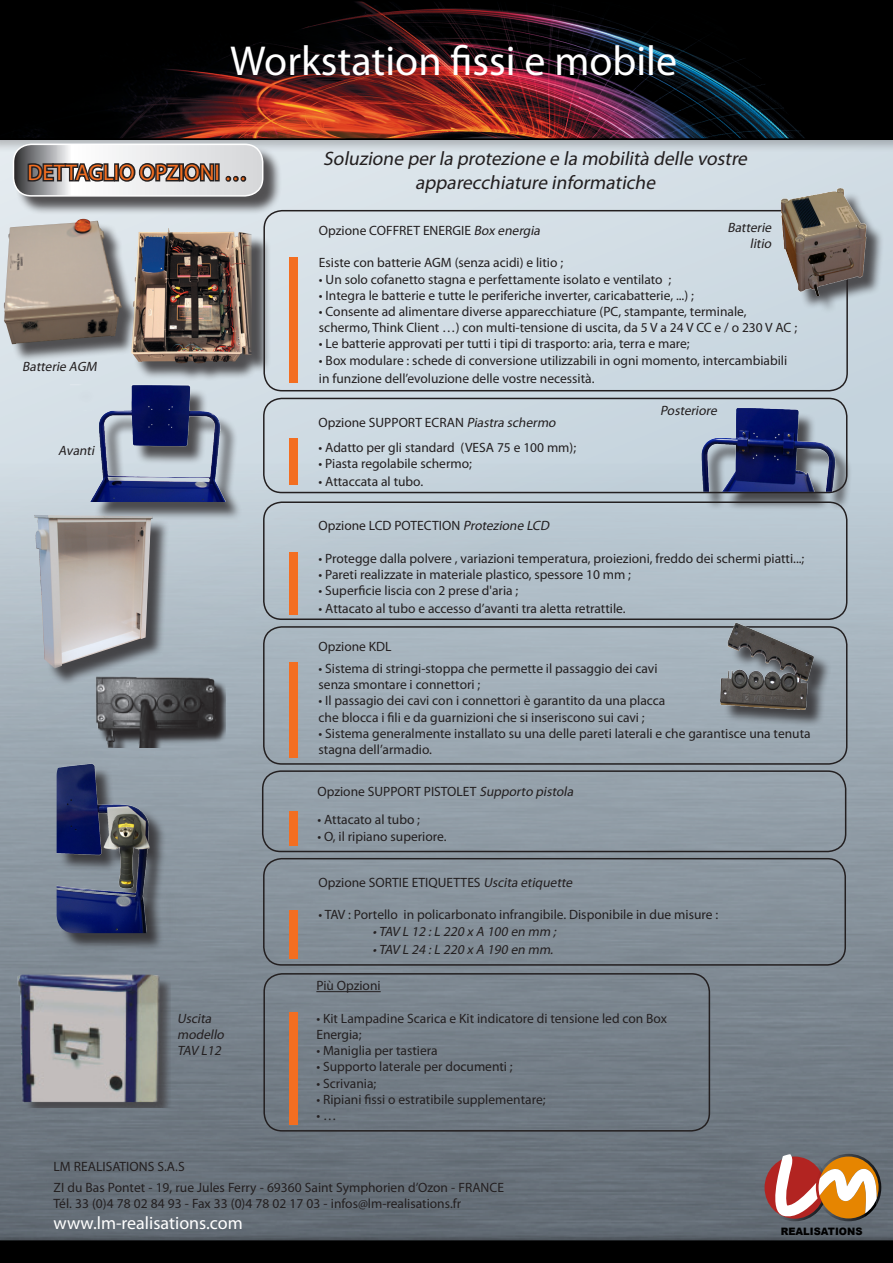
<style>
.page{position:relative;width:893px;height:1263px;background:#fff}
.page>*{position:absolute;margin:0;border:0;box-sizing:border-box;transform-origin:0 0}
.t1{font:42px "Myriad Pro";color:#fff}
.t2{font:22.5px "Myriad Pro";color:#f36e21}
.t3{font:italic 19.5px/23.4px "Myriad Pro";color:#231f20;text-align:center}
.t4{font:18px "Myriad Pro";color:#fff}
.t5{font:13.5px/16.2px "Myriad Pro";color:#231f20}
.t6{font:italic 13.5px/16.2px "Myriad Pro";color:#231f20;text-align:right}
.t7{font:900 10.2px "Arial";color:#000}
.s1{font-style:italic}
</style>
<div class="page">
<div style="left:0;top:0;width:893px;height:1240px;background:#d1dde4"></div>
<img style="left:0;top:463px;width:893px;height:770px">
<div style="left:0;top:0;width:893px;height:153px;background:#231f20;opacity:.25"></div>
<div style="left:0;top:1233px;width:893px;height:30px;background:#231f20;opacity:.25"></div>
<svg style="left:0;top:0;width:893px;height:140px;background:#250f10"></svg>
<div style="left:0;top:1240px;width:893px;height:23px;background:#000"></div>
<svg style="left:762px;top:1154px;width:119px;height:67px;background:#b9876c"></svg>
<div style="left:15px;top:146px;width:267px;height:69px;background:#231f20;opacity:.75"></div>
<svg style="left:14px;top:143px;width:249px;height:53px"></svg>
<div style="left:13px;top:144px;width:250px;height:53px;border:2px solid #fff;border-radius:18px"></div>
<div style="left:263px;top:973px;width:447px;height:158px;border:2px solid #231f20;border-radius:18px"></div>
<hr style="left:316px;top:991px;width:65px;height:1px;background:#231f20">
<div style="left:263px;top:210px;width:585px;height:181px;border:2px solid #231f20;border-radius:18px"></div>
<div style="left:289px;top:257px;width:8px;height:126px;background:#f36e21"></div>
<div style="left:134px;top:232px;width:137px;height:149px;background:#231f20;opacity:.75"></div>
<img style="left:140px;top:228px;width:112px;height:135px">
<div style="left:6px;top:222px;width:134px;height:141px;background:#231f20;opacity:.75"></div>
<img style="left:4px;top:219px;width:118px;height:125px">
<div style="left:262px;top:770px;width:584px;height:82px;border:2px solid #231f20;border-radius:18px"></div>
<div style="left:263px;top:398px;width:584px;height:95px;border:2px solid #231f20;border-radius:18px"></div>
<div style="left:263px;top:501px;width:584px;height:119px;border:2px solid #231f20;border-radius:18px"></div>
<div style="left:289px;top:438px;width:8px;height:47px;background:#f36e21"></div>
<div style="left:289px;top:811px;width:8px;height:35px;background:#f36e21"></div>
<div style="left:289px;top:552px;width:8px;height:62px;background:#f36e21"></div>
<div style="left:37px;top:517px;width:134px;height:169px;background:#231f20;opacity:.75"></div>
<img style="left:34px;top:515px;width:118px;height:153px">
<div style="left:289px;top:1012px;width:8px;height:113px;background:#f36e21"></div>
<div style="left:704px;top:411px;width:149px;height:99px;background:#231f20;opacity:.75"></div>
<img style="left:694px;top:383px;width:147px;height:109px">
<div style="left:75px;top:388px;width:168px;height:132px;background:#231f20;opacity:.75"></div>
<img style="left:70px;top:375px;width:157px;height:126px">
<div style="left:59px;top:766px;width:119px;height:186px;background:#231f20;opacity:.75"></div>
<img style="left:57px;top:758px;width:103px;height:175px">
<div style="left:784px;top:192px;width:100px;height:122px;background:#231f20;opacity:.75"></div>
<img style="left:775px;top:188px;width:94px;height:107px">
<div style="left:263px;top:626px;width:584px;height:139px;border:2px solid #231f20;border-radius:18px"></div>
<div style="left:289px;top:662px;width:8px;height:96px;background:#f36e21"></div>
<div style="left:263px;top:858px;width:583px;height:108px;border:2px solid #231f20;border-radius:18px"></div>
<div style="left:289px;top:910px;width:8px;height:49px;background:#f36e21"></div>
<div style="left:723px;top:626px;width:109px;height:102px;background:#231f20;opacity:.75"></div>
<img style="left:704px;top:614px;width:112px;height:96px">
<img style="left:89px;top:668px;width:137px;height:79px">
<img style="left:7px;top:975px;width:164px;height:132px">
<h1 class="t1" style="left:230px;top:35px;width:449px">Workstation fissi e mobile</h1>
<h1 class="t1" style="left:349px;top:49px;width:378px">Concepteur Fabricant</h1>
<h2 class="t2" style="left:27px;top:159px;width:221px">DETTAGLIO OPZIONI …</h2>
<p class="t6" style="left:22px;top:358px;width:79px">Batterie AGM</p>
<p class="t6" style="left:58px;top:442px;width:40px">Avanti</p>
<p class="t6" style="left:177px;top:1010px;width:51px;text-align:left">Uscita modello<br>TAV L12</p>
<h3 class="t3" style="left:323px;top:147px;width:429px">Soluzione perla protezione e la mobilità delle vostre apparecchiature informatiche</h3>
<p class="t6" style="left:727px;top:219px;width:48px">Batterie litio</p>
<p class="t5" style="left:319px;top:222px;width:225px">Opzione COFFRET ENERGIE <span class="s1">Box energia</span></p>
<p class="t5" style="left:319px;top:255px;width:246px">Esiste con batterie AGM (senza acidi) e litio ;</p>
<p class="t5" style="left:319px;top:271px;width:354px">• Un solo cofanetto stagna e perfettamente isolato e ventilato ;</p>
<p class="t5" style="left:319px;top:287px;width:376px">• Integra le batterie e tutte le periferiche inverter, caricabatterie, ...) ;</p>
<p class="t5" style="left:319px;top:303px;width:480px">• Consente ad alimentare diverse apparecchiature (PC, stampante, terminale, schermo, Think Client …) con multi-tensione di uscita, da 5 V a 24 V CC e / o 230 V AC ;</p>
<p class="t5" style="left:319px;top:336px;width:372px">• Le batterie approvati per tutti i tipi di trasporto: aria, terra e mare;</p>
<p class="t5" style="left:319px;top:351px;width:470px;line-height:18px">• Box modulare : schede di conversione utilizzabili in ogni momento, intercambiabili in funzione dell’evoluzione delle vostre necessità.</p>
<p class="t6" style="left:660px;top:402px;width:61px">Posteriore</p>
<p class="t5" style="left:319px;top:414px;width:241px">Opzione SUPPORT ECRAN <span class="s1">Piastra schermo</span></p>
<p class="t5" style="left:319px;top:439px;width:259px">• Adatto per gli standard (VESA 75 e 100 mm);</p>
<p class="t5" style="left:319px;top:455px;width:155px">• Piasta regolabile schermo;</p>
<p class="t5" style="left:319px;top:473px;width:106px">• Attaccata al tubo.</p>
<p class="t5" style="left:319px;top:518px;width:235px">Opzione LCD POTECTION <span class="s1">Protezione LCD</span></p>
<p class="t5" style="left:319px;top:550px;width:487px">• Protegge dalla polvere , variazioni temperatura, proiezioni, freddo dei schermi piatti...;</p>
<p class="t5" style="left:319px;top:566px;width:314px">• Pareti realizzate in materiale plastico, spessore 10 mm ;</p>
<p class="t5" style="left:319px;top:582px;width:201px">• Superficie liscia con 2 prese d'aria ;</p>
<p class="t5" style="left:319px;top:600px;width:309px">• Attacato al tubo e accesso d’avanti tra aletta retrattile.</p>
<p class="t5" style="left:319px;top:638px;width:75px">Opzione KDL</p>
<p class="t5" style="left:319px;top:660px;width:340px">• Sistema di stringi-stoppa che permette il passaggio dei cavi senza smontare i connettori ;</p>
<p class="t5" style="left:319px;top:692px;width:348px">• Il passagio dei cavi con i connettori è garantito da una placca che blocca i fili e da guarnizioni che si inseriscono sui cavi ;</p>
<p class="t5" style="left:319px;top:725px;width:494px">• Sistema generalmente installato su una delle pareti laterali e che garantisce una tenuta stagna dell’armadio.</p>
<p class="t5" style="left:317px;top:783px;width:260px">Opzione SUPPORT PISTOLET <span class="s1">Supporto pistola</span></p>
<p class="t5" style="left:317px;top:811px;width:104px">• Attacato al tubo ;</p>
<p class="t5" style="left:317px;top:828px;width:131px">• O, il ripiano superiore.</p>
<p class="t5" style="left:319px;top:874px;width:258px">Opzione SORTIE ETIQUETTES <span class="s1">Uscita etiquette</span></p>
<p class="t5" style="left:319px;top:906px;width:401px">• TAV : Portello in policarbonato infrangibile. Disponibile in due misure :</p>
<p class="t6" style="left:373px;top:923px;width:188px">•TAV L 12 :L 220 x A 100 en mm ;</p>
<p class="t6" style="left:373px;top:941px;width:185px">•TAV L 24 :L 220 x A 190 en mm.</p>
<p class="t5" style="left:316px;top:977px;width:66px">Più Opzioni</p>
<p class="t5" style="left:316px;top:1010px;width:352px">• Kit Lampadine Scarica e Kit indicatore di tensione led con Box<br>Energia;</p>
<p class="t5" style="left:316px;top:1042px;width:123px">• Maniglia per tastiera</p>
<p class="t5" style="left:316px;top:1058px;width:198px">• Supporto laterale per documenti ;</p>
<p class="t5" style="left:316px;top:1075px;width:61px">• Scrivania;</p>
<p class="t5" style="left:316px;top:1091px;width:231px">• Ripiani fissi o estratibile supplementare;</p>
<p class="t5" style="left:316px;top:1107px;width:22px">• …</p>
<p class="t5" style="left:54px;top:1156px;width:452px;line-height:20.4px">LM REALISATIONS S.A.S<br>ZI du Bas Pontet - 19, rue Jules Ferry - 69360 Saint Symphorien d’Ozon - FRANCE</p>
<p class="t5" style="left:54px;top:1195px;width:409px">Tél. 33 (0)4 78 02 84 93 - Fax 33 (0)4 78 02 17 03 - infos@lm-realisations.fr</p>
<h3 class="t4" style="left:54px;top:1212px;width:191px">www.lm-realisations.com</h3>
<p class="t7" style="left:781px;top:1225px;width:83px">REALISATIONS</p>
</div>
